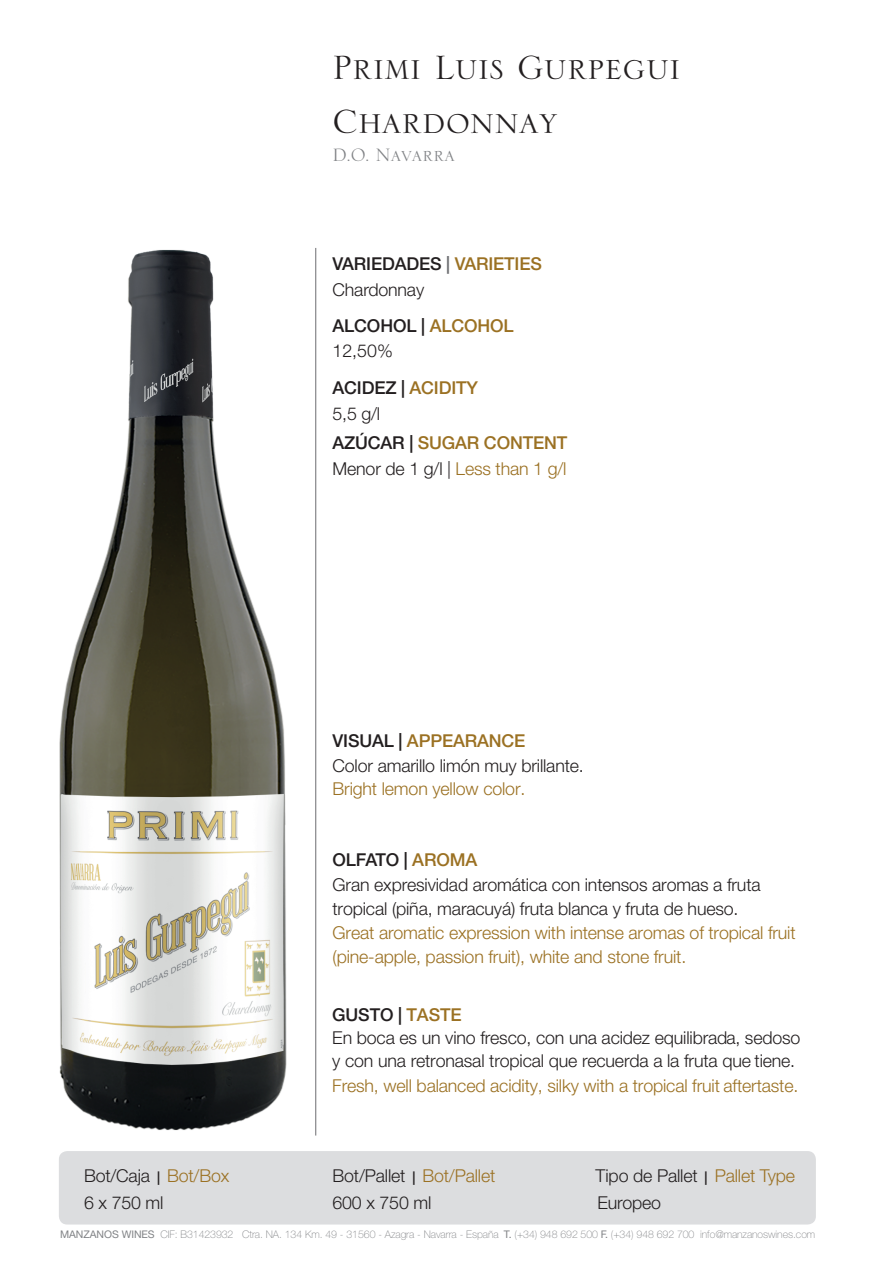
<style>
.page{position:relative;width:893px;height:1263px;background:#fff}
.page>*{position:absolute;margin:0;border:0;box-sizing:border-box;transform-origin:0 0}
.t1{font:44.4px/53.2px "Serlio LT Std";color:#231f20}
.t2{font:23.7px "Serlio LT Std";color:#808285}
.t3{font:300 17.7px/24.3px "Helvetica Neue LT Std";letter-spacing:-.01em;color:#231f20}
.t4{font:300 17.7px/24.3px "Helvetica Neue LT Std";letter-spacing:-.01em;color:#9b7123}
.t5{font:500 17.7px/26px "Helvetica Neue LT Std";letter-spacing:-.01em;color:#231f20}
.t6{font:500 17.7px "Helvetica Neue LT Std";letter-spacing:-.01em;color:#9b7123}
.t7{font:100 10.5px "Helvetica Neue LT Std";letter-spacing:-.005em;color:#808285}
.s1{color:#6c6d70}
.s2{color:#9b7123}
.s3{font-weight:300}
.s4{color:#231f20}
.s5{font-weight:500}
.s6{font-weight:500;color:#9b7123}
.s7{font-weight:500;font-size:13.5px}
.s8{font-weight:400}
</style>
<div class="page">
<img style="left:59px;top:248px;width:258px;height:975px">
<div style="left:59px;top:1151px;width:757px;height:73px;background:#dcdddf;border-radius:8px"></div>
<hr style="left:315px;top:248px;width:1px;height:887px;background:#6c6d70">
<h1 class="t1" style="left:333px;top:42px;width:349px">Primi Luis Gurpegui<br>Chardonnay</h1>
<h2 class="t2" style="left:333px;top:143px;width:124px">D.O. Navarra</h2>
<p class="t5" style="left:333px;top:250px;width:211px">VARIEDADES <span class="s1">|</span> <span class="s2">VARIETIES<br></span><span class="s3">Chardonnay</span></p>
<p class="t5" style="left:333px;top:313px;width:183px;line-height:24.8px">ALCOHOL | <span class="s2">ALCOHOL<br></span><span class="s3">12,50%</span></p>
<p class="t5" style="left:333px;top:374px;width:147px">ACIDEZ | <span class="s2">ACIDITY<br></span><span class="s3">5,5 g/l</span></p>
<p class="t3" style="left:333px;top:456px;width:235px">Menor de 1 g/l | <span class="s2">Less than 1 g/l</span></p>
<p class="t6" style="left:333px;top:432px;width:236px"><span class="s4">AZÚCAR |</span> SUGAR CONTENT</p>
<p class="t3" style="left:333px;top:728px;width:253px;line-height:24.9px"><span class="s5">VISUAL |</span> <span class="s6">APPEARANCE<br></span>Color amarillo limón muy brillante.</p>
<p class="t4" style="left:333px;top:776px;width:194px">Bright lemon yellow color.</p>
<p class="t3" style="left:333px;top:847px;width:430px"><span class="s5">OLFATO |</span> <span class="s6">AROMA<br></span>Gran expresividad aromática con intensos aromas a fruta tropical (piña, maracuyá) fruta blanca y fruta de hueso.</p>
<p class="t4" style="left:333px;top:920px;width:465px">Great aromatic expression with intense aromas of tropical fruit (pine-apple, passion fruit), white and stone fruit.</p>
<p class="t3" style="left:332px;top:1002px;width:470px;line-height:23.2px"><span class="s5">GUSTO |</span> <span class="s6">TASTE<br></span>En boca es un vino fresco, con una acidez equilibrada, sedoso y con una retronasal tropical que recuerda a la fruta que tiene.</p>
<p class="t4" style="left:332px;top:1073px;width:467px">Fresh, well balanced acidity, silky with a tropical fruit aftertaste.</p>
<p class="t3" style="left:84px;top:1163px;width:147px">Bot/Caja <span class="s7">|</span> <span class="s2">Bot/Box</span></p>
<p class="t3" style="left:333px;top:1163px;width:164px">Bot/Pallet <span class="s7">|</span> <span class="s2">Bot/Pallet</span></p>
<p class="t3" style="left:595px;top:1163px;width:201px">Tipo de Pallet <span class="s7">|</span> <span class="s2">Pallet Type</span></p>
<p class="t3" style="left:84px;top:1190px;width:81px">6 x 750 ml</p>
<p class="t3" style="left:333px;top:1190px;width:100px">600 x 750 ml</p>
<p class="t3" style="left:597px;top:1190px;width:65px">Europeo</p>
<p class="t7" style="left:60px;top:1228px;width:757px"><span class="s8">MANZANOS WINES</span> CIF: B31423932 Ctra. NA. 134 Km. 49 - 31560 - Azagra - Navarra - España <span class="s8">T.</span> (+34) 948 692 500 <span class="s8">F.</span> (+34) 948 692 700 info@manzanoswines.com</p>
</div>
